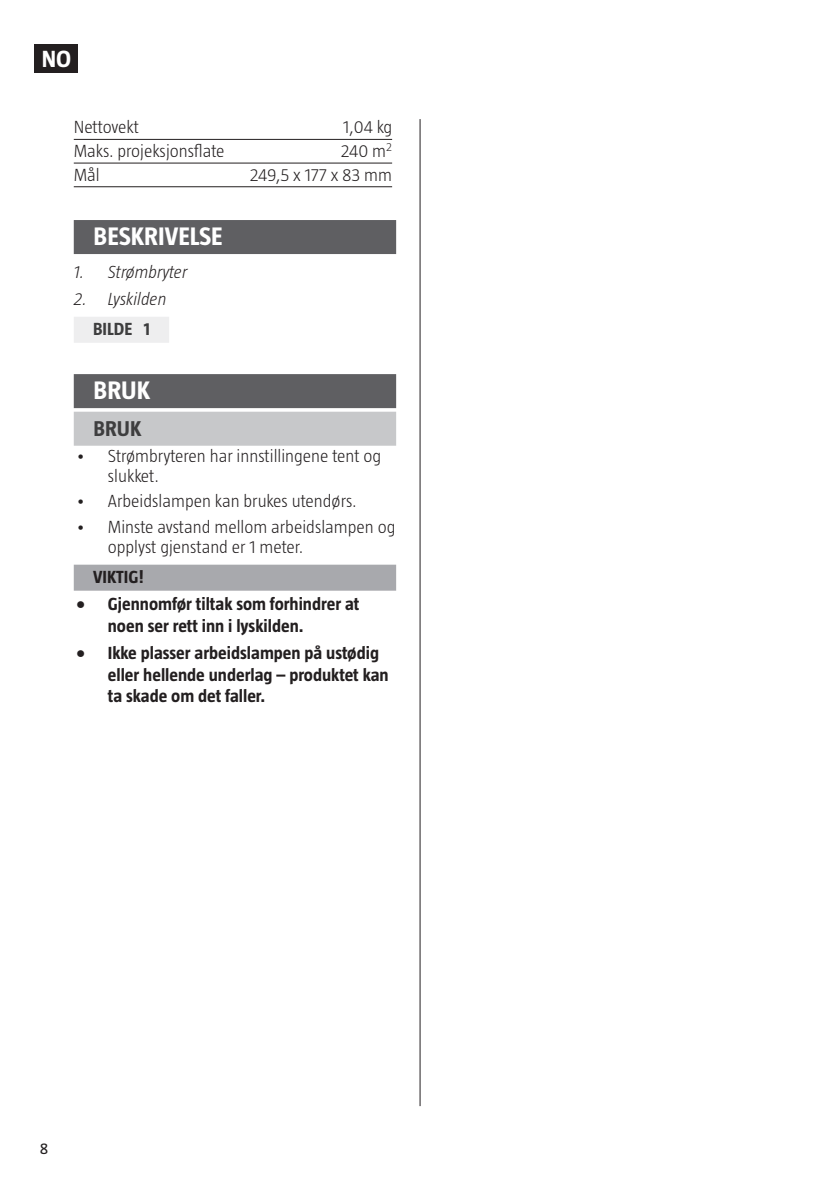
<style>
.page{position:relative;width:840px;height:1191px;background:#fff}
.page>*{position:absolute;margin:0;border:0;box-sizing:border-box;transform-origin:0 0}
.t1{font:700 26px "Taz";color:#fff}
.t2{font:700 24px "Taz";color:#fff}
.t3{font:700 22px "Taz";color:#3e3e3f}
.t4{font:300 18px/20px "Taz";color:#231f20}
.t5{font:700 18px/21.6px "Taz";color:#231f20}
.t6{font:italic 300 18px "Taz";color:#231f20}
.t7{font:700 18px "Taz";color:#3e3e3f}
.t8{font:16px "Taz";color:#231f20}
</style>
<div class="page">
<div style="left:35px;top:44px;width:43px;height:29px;background:#231f20"></div>
<hr style="left:419px;top:119px;width:1px;height:987px;background:#231f20">
<hr style="left:74px;top:139px;width:318px;height:1px;background:#231f20">
<hr style="left:74px;top:163px;width:318px;height:1px;background:#231f20">
<hr style="left:74px;top:186px;width:318px;height:1px;background:#231f20">
<div style="left:74px;top:220px;width:322px;height:34px;background:#5f5f62"></div>
<div style="left:74px;top:317px;width:95px;height:26px;background:#eeeeef"></div>
<div style="left:74px;top:374px;width:322px;height:34px;background:#5f5f62"></div>
<div style="left:74px;top:412px;width:322px;height:34px;background:#c7c8ca"></div>
<div style="left:74px;top:564px;width:322px;height:26px;background:#a8a9ad"></div>
<h2 class="t2" style="left:42px;top:45px;width:31px">NO</h2>
<p class="t4" style="left:74px;top:117px;width:67px">Nettovekt</p>
<p class="t4" style="left:343px;top:117px;width:51px">1,04 kg</p>
<p class="t4" style="left:74px;top:141px;width:152px">Maks. projeksjonsflate</p>
<p class="t4" style="left:340px;top:141px;width:53px">240 m<sup>2</sup></p>
<p class="t4" style="left:74px;top:164px;width:27px">Mål</p>
<p class="t4" style="left:250px;top:164px;width:144px">249,5 x 177 x 83 mm</p>
<h1 class="t1" style="left:94px;top:222px;width:130px">BESKRIVELSE</h1>
<p class="t6" style="left:74px;top:262px;width:115px">1. Strømbryter</p>
<p class="t6" style="left:74px;top:289px;width:94px">2. Lyskilden</p>
<p class="t7" style="left:93px;top:319px;width:59px">BILDE 1</p>
<h1 class="t1" style="left:94px;top:376px;width:58px">BRUK</h1>
<p class="t3" style="left:94px;top:416px;width:49px">BRUK</p>
<p class="t4" style="left:108px;top:445px;width:275px;text-indent:-32px">• Strømbryteren har innstillingene tent og slukket.</p>
<p class="t4" style="left:76px;top:491px;width:282px">• Arbeidslampen kan brukes utendørs.</p>
<p class="t4" style="left:108px;top:517px;width:289px;text-indent:-32px">• Minste avstand mellom arbeidslampen og opplyst gjenstand er 1 meter.</p>
<p class="t5" style="left:93px;top:565px;width:52px">VIKTIG!</p>
<p class="t5" style="left:108px;top:593px;width:253px;text-indent:-32px">• Gjennomfør tiltak som forhindrer at noen ser rett inn i lyskilden.</p>
<p class="t5" style="left:108px;top:642px;width:282px;text-indent:-32px">• Ikke plasser arbeidslampen på ustødig eller hellende underlag – produktet kan ta skade om det faller.</p>
<p class="t8" style="left:40px;top:1139px;width:10px">8</p>
</div>
